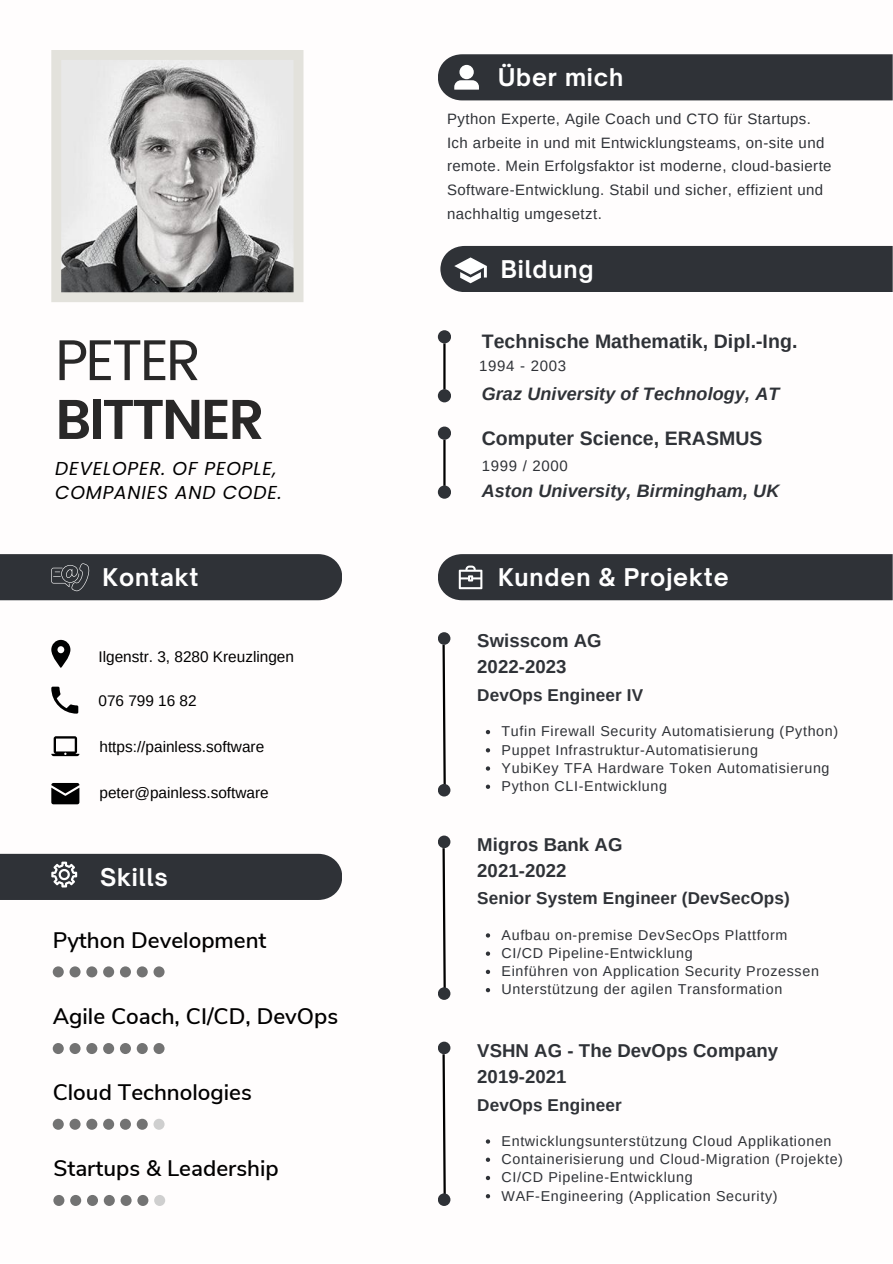
<style>
.page{position:relative;width:893px;height:1264px;background:#fff}
.page>*{position:absolute;margin:0;border:0;box-sizing:border-box;transform-origin:0 0}
.t1{font:57.45px "Poppins";letter-spacing:-.05em;color:#292828}
.t2{font:600 55.8px "Poppins";letter-spacing:-.05em;color:#292828}
.t3{font:700 23.4px "Open Sauce One";letter-spacing:.035em;color:#fff}
.t4{font:600 22.35px "Nunito Sans";color:#000}
.t5{font:700 19.5px "Arimo";letter-spacing:.005em;color:#2f3237}
.t6{font:italic 18.75px/23.9px "Poppins";letter-spacing:.04em;color:#000}
.t7{font:700 18.6px/25.7px "Arimo";letter-spacing:.005em;color:#2f3237}
.t8{font:italic 700 18px "Arimo";letter-spacing:.005em;color:#2f3237}
.t9{font:700 17.1px "Arimo";letter-spacing:.01em;color:#2f3237}
.t10{font:15.3px "Arimo";color:#000}
.t11{font:15px/23.5px "Arimo";letter-spacing:.03em;color:#2f3237}
.t12{font:14.25px/18.1px "Arimo";letter-spacing:.045em;color:#2f3237}
.s1{font-family:"Noto Sans"}
</style>
<div class="page">
<div style="left:438px;top:632px;width:12px;height:12px;background:#2f3237;border-radius:50%"></div>
<div style="left:438px;top:835px;width:12px;height:13px;background:#2f3237;border-radius:50%"></div>
<svg style="left:441px;top:643px;width:6px;height:142px"></svg>
<svg style="left:441px;top:847px;width:6px;height:141px"></svg>
<div style="left:438px;top:784px;width:12px;height:12px;background:#2f3237;border-radius:50%"></div>
<div style="left:438px;top:987px;width:12px;height:12px;background:#2f3237;border-radius:50%"></div>
<div style="left:438px;top:554px;width:454px;height:46px;background:#2f3237"></div>
<div style="left:438px;top:330px;width:13px;height:13px;background:#2f3237;border-radius:50%"></div>
<hr style="left:443px;top:343px;width:2px;height:46px;background:#000">
<div style="left:438px;top:389px;width:13px;height:13px;background:#2f3237;border-radius:50%"></div>
<div style="left:438px;top:426px;width:13px;height:14px;background:#2f3237;border-radius:50%"></div>
<hr style="left:443px;top:440px;width:2px;height:46px;background:#000">
<div style="left:438px;top:485px;width:13px;height:13px;background:#2f3237;border-radius:50%"></div>
<div style="left:438px;top:1041px;width:12px;height:13px;background:#2f3237;border-radius:50%"></div>
<svg style="left:441px;top:1053px;width:6px;height:141px"></svg>
<div style="left:438px;top:1193px;width:12px;height:12px;background:#2f3237;border-radius:50%"></div>
<div style="left:440px;top:246px;width:452px;height:46px;background:#2f3237"></div>
<div style="left:438px;top:54px;width:454px;height:46px;background:#2f3237"></div>
<svg style="left:51px;top:50px;width:252px;height:252px"></svg>
<svg style="left:51px;top:640px;width:19px;height:28px"></svg>
<svg style="left:51px;top:783px;width:28px;height:21px"></svg>
<svg style="left:51px;top:736px;width:28px;height:20px"></svg>
<svg style="left:51px;top:686px;width:27px;height:27px"></svg>
<div style="left:0;top:554px;width:342px;height:46px;background:#2f3237"></div>
<div style="left:0;top:853px;width:342px;height:47px;background:#2f3237"></div>
<div style="left:53px;top:966px;width:11px;height:11px;background:#737373;border-radius:50%"></div>
<div style="left:69px;top:966px;width:12px;height:11px;background:#737373;border-radius:50%"></div>
<div style="left:86px;top:966px;width:11px;height:11px;background:#737373;border-radius:50%"></div>
<div style="left:103px;top:966px;width:11px;height:11px;background:#737373;border-radius:50%"></div>
<div style="left:120px;top:966px;width:11px;height:11px;background:#737373;border-radius:50%"></div>
<div style="left:137px;top:966px;width:11px;height:11px;background:#737373;border-radius:50%"></div>
<div style="left:153px;top:966px;width:11px;height:11px;background:#737373;border-radius:50%"></div>
<div style="left:53px;top:1043px;width:11px;height:11px;background:#737373;border-radius:50%"></div>
<div style="left:69px;top:1043px;width:12px;height:11px;background:#737373;border-radius:50%"></div>
<div style="left:86px;top:1043px;width:11px;height:11px;background:#737373;border-radius:50%"></div>
<div style="left:103px;top:1043px;width:11px;height:11px;background:#737373;border-radius:50%"></div>
<div style="left:120px;top:1043px;width:11px;height:11px;background:#737373;border-radius:50%"></div>
<div style="left:137px;top:1043px;width:11px;height:11px;background:#737373;border-radius:50%"></div>
<div style="left:153px;top:1043px;width:11px;height:11px;background:#737373;border-radius:50%"></div>
<div style="left:53px;top:1118px;width:11px;height:11px;background:#737373;border-radius:50%"></div>
<div style="left:69px;top:1118px;width:12px;height:11px;background:#737373;border-radius:50%"></div>
<div style="left:86px;top:1118px;width:11px;height:11px;background:#737373;border-radius:50%"></div>
<div style="left:103px;top:1118px;width:11px;height:11px;background:#737373;border-radius:50%"></div>
<div style="left:120px;top:1118px;width:11px;height:11px;background:#737373;border-radius:50%"></div>
<div style="left:137px;top:1118px;width:11px;height:11px;background:#737373;border-radius:50%"></div>
<div style="left:153px;top:1118px;width:11px;height:11px;background:#cfcfcf;border-radius:50%"></div>
<div style="left:53px;top:1194px;width:11px;height:11px;background:#737373;border-radius:50%"></div>
<div style="left:70px;top:1194px;width:11px;height:11px;background:#737373;border-radius:50%"></div>
<div style="left:87px;top:1194px;width:11px;height:11px;background:#737373;border-radius:50%"></div>
<div style="left:104px;top:1194px;width:11px;height:11px;background:#737373;border-radius:50%"></div>
<div style="left:120px;top:1194px;width:12px;height:11px;background:#737373;border-radius:50%"></div>
<div style="left:137px;top:1194px;width:11px;height:11px;background:#737373;border-radius:50%"></div>
<div style="left:154px;top:1194px;width:11px;height:11px;background:#cfcfcf;border-radius:50%"></div>
<svg style="left:486px;top:730px;width:4px;height:4px"></svg>
<svg style="left:486px;top:748px;width:4px;height:4px"></svg>
<svg style="left:486px;top:766px;width:4px;height:4px"></svg>
<svg style="left:486px;top:784px;width:4px;height:5px"></svg>
<svg style="left:486px;top:933px;width:4px;height:4px"></svg>
<svg style="left:486px;top:951px;width:4px;height:4px"></svg>
<svg style="left:486px;top:969px;width:4px;height:5px"></svg>
<svg style="left:486px;top:988px;width:4px;height:4px"></svg>
<svg style="left:486px;top:1139px;width:4px;height:4px"></svg>
<svg style="left:486px;top:1157px;width:4px;height:4px"></svg>
<svg style="left:486px;top:1175px;width:4px;height:5px"></svg>
<svg style="left:486px;top:1194px;width:4px;height:4px"></svg>
<h1 class="t1" style="left:55px;top:326px;width:148px">PETER</h1>
<h2 class="t2" style="left:55px;top:387px;width:211px">BITTNER</h2>
<h3 class="t6" style="left:55px;top:457px;width:228px">DEVELOPER. OF PEOPLE,<br>COMPANIES AND CODE.</h3>
<h3 class="t3" style="left:103px;top:563px;width:97px">Kontakt</h3>
<p class="t10" style="left:98px;top:648px;width:197px">Ilgenstr. 3, 8280 Kreuzlingen</p>
<p class="t10" style="left:98px;top:691px;width:100px">076 799 16 82</p>
<p class="t10" style="left:99px;top:738px;width:166px">https://painless.software</p>
<p class="t10" style="left:99px;top:784px;width:171px">peter@painless.software</p>
<h3 class="t3" style="left:100px;top:862px;width:70px">Skills</h3>
<h3 class="t4" style="left:53px;top:924px;width:215px">Python Development</h3>
<h3 class="t4" style="left:53px;top:1001px;width:287px">Agile Coach, CI/CD, DevOps</h3>
<h3 class="t4" style="left:53px;top:1077px;width:201px">Cloud Technologies</h3>
<h3 class="t4" style="left:53px;top:1153px;width:227px">Startups &amp; Leadership</h3>
<h3 class="t3" style="left:498px;top:63px;width:127px">Über mich</h3>
<p class="t11" style="left:447px;top:107px;width:386px">Python Experte, Agile Coach und CTO für Startups.<br>Ich arbeite in und mit Entwicklungsteams, on-site und remote. Mein Erfolgsfaktor ist moderne, cloud-basierte Software-Entwicklung. Stabil und sicher, effizient und nachhaltig umgesetzt.</p>
<h3 class="t3" style="left:500px;top:254px;width:94px">Bildung</h3>
<h3 class="t5" style="left:481px;top:330px;width:317px">Technische Mathematik, Dipl.<span class="s1">‑</span>Ing.</h3>
<p class="t8" style="left:481px;top:384px;width:299px">Graz University of Technology, AT</p>
<p class="t11" style="left:479px;top:354px;width:88px">1994 - 2003</p>
<h3 class="t5" style="left:481px;top:427px;width:282px">Computer Science, ERASMUS</h3>
<p class="t8" style="left:481px;top:480px;width:299px">Aston University, Birmingham, UK</p>
<p class="t11" style="left:481px;top:454px;width:88px">1999 / 2000</p>
<h3 class="t3" style="left:498px;top:563px;width:232px">Kunden &amp; Projekte</h3>
<h3 class="t7" style="left:477px;top:628px;width:126px">Swisscom AG<br>2022-2023</h3>
<p class="t9" style="left:477px;top:685px;width:167px">DevOps Engineer IV</p>
<p class="t12" style="left:501px;top:722px;width:338px">Tufin Firewall Security Automatisierung (Python)<br>Puppet Infrastruktur-Automatisierung<br>YubiKey TFA Hardware Token Automatisierung Python CLI-Entwicklung</p>
<h3 class="t7" style="left:477px;top:831px;width:147px">Migros Bank AG<br>2021-2022</h3>
<p class="t9" style="left:477px;top:889px;width:314px">Senior System Engineer (DevSecOps)</p>
<p class="t12" style="left:501px;top:925px;width:319px">Aufbau on-premise DevSecOps Plattform CI/CD Pipeline-Entwicklung<br>Einführen von Application Security Prozessen Unterstützung der agilen Transformation</p>
<h3 class="t7" style="left:477px;top:1037px;width:302px">VSHN AG - The DevOps Company<br>2019-2021</h3>
<p class="t9" style="left:477px;top:1095px;width:146px">DevOps Engineer</p>
<p class="t12" style="left:501px;top:1131px;width:343px">Entwicklungsunterstützung Cloud Applikationen Containerisierung und Cloud-Migration (Projekte)<br>CI/CD Pipeline-Entwicklung<br>WAF-Engineering (Application Security)</p>
</div>
